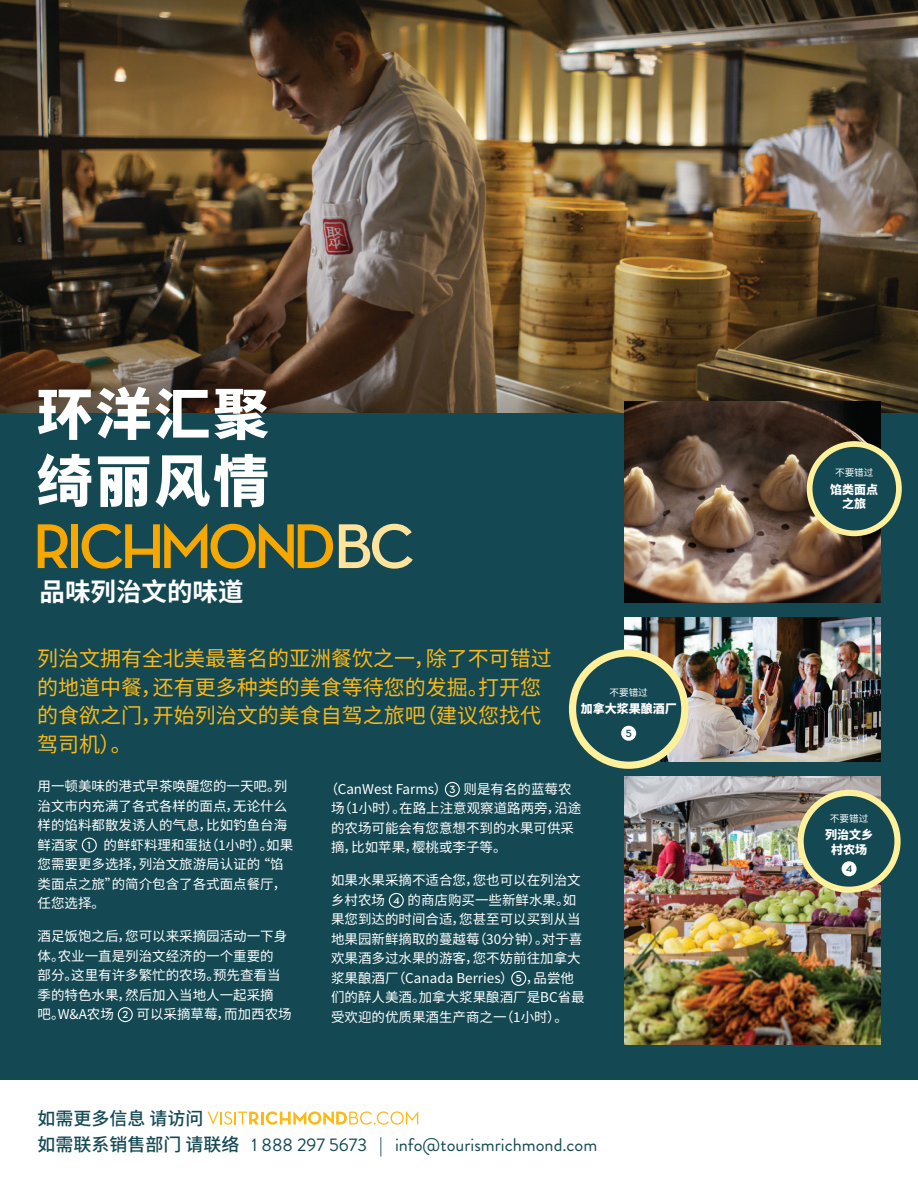
<style>
.page{position:relative;width:918px;height:1188px;background:#fff}
.page>*{position:absolute;margin:0;border:0;box-sizing:border-box;transform-origin:0 0}
.Body_Copy{font:700 25.5px "Source Han Sans CN";color:#fff}
.Body_Copy-2{font:21px/28.5px "Source Han Sans CN";color:#fcb814}
.t1{font:18.3px "Brandon Grotesque";color:#144954}
.t2{font:500 18px "Source Han Sans CN";color:#144954}
.Body_Copy-3{font:13.5px/19.5px "Source Han Sans CN";color:#fff}
.Body_Copy-4{font:800 12px/14.4px "Source Han Sans CN";color:#fff;text-align:center}
.location_number_circ{font:700 10.5px "Neutra Disp";color:#fff}
.Subhead_1{font:700 10.5px "Neutra Disp";color:#144954}
.Body_Copy-5{font:9.6px "Source Han Sans CN";color:#fff}
.s1{font-family:"Source Han Sans CN";font-weight:500;font-size:18px}
</style>
<div class="page">
<img style="left:0;top:0;width:918px;height:413px">
<div style="left:0;top:413px;width:918px;height:667px;background:#144954"></div>
<img style="left:625px;top:617px;width:255px;height:144px">
<div style="left:82px;top:838px;width:15px;height:15px;border:1px solid #fff;border-radius:50%"></div>
<div style="left:118px;top:1007px;width:15px;height:15px;border:1px solid #fff;border-radius:50%"></div>
<div style="left:445px;top:782px;width:15px;height:15px;border:1px solid #fff;border-radius:50%"></div>
<div style="left:389px;top:893px;width:15px;height:15px;border:1px solid #fff;border-radius:50%"></div>
<div style="left:511px;top:971px;width:15px;height:15px;border:1px solid #fff;border-radius:50%"></div>
<img style="left:625px;top:402px;width:255px;height:200px">
<img style="left:625px;top:776px;width:255px;height:269px">
<div style="left:801px;top:793px;width:97px;height:97px;background:#144954;border-radius:50%"></div>
<div style="left:798px;top:790px;width:103px;height:103px;border:6px solid #fff09c;border-radius:50%"></div>
<div style="left:842px;top:861px;width:15px;height:15px;background:#fff;border-radius:50%"></div>
<div style="left:810px;top:444px;width:89px;height:89px;background:#144954;border-radius:50%"></div>
<div style="left:807px;top:441px;width:95px;height:95px;border:6px solid #fff09c;border-radius:50%"></div>
<div style="left:573px;top:653px;width:112px;height:112px;background:#144954;border-radius:50%"></div>
<div style="left:569px;top:649px;width:119px;height:120px;border:7px solid #fff09c;border-radius:50%"></div>
<div style="left:621px;top:726px;width:15px;height:15px;background:#fff;border-radius:50%"></div>
<svg style="left:208px;top:1111px;width:210px;height:14px"></svg>
<svg style="left:38px;top:524px;width:30px;height:44px"></svg>
<div style="left:71px;top:524px;width:7px;height:44px;background:#f6a800"></div>
<svg style="left:82px;top:523px;width:251px;height:46px"></svg>
<svg style="left:339px;top:524px;width:74px;height:45px"></svg>
<svg style="left:38px;top:453px;width:229px;height:54px"></svg>
<svg style="left:38px;top:387px;width:230px;height:53px"></svg>
<p class="Body_Copy" style="left:40px;top:578px;width:205px">品味列治文的味道</p>
<p class="Body_Copy-2" style="left:37px;top:645px;width:516px">列治文拥有全北美最著名的亚洲餐饮之一，除了不可错过的地道中餐，还有更多种类的美食等待您的发掘。打开您的食欲之门，开始列治文的美食自驾之旅吧（建议您找代驾司机）。</p>
<p class="Body_Copy-5" style="left:609px;top:687px;width:40px">不要错过</p>
<p class="Body_Copy-4" style="left:581px;top:702px;width:97px">加拿大浆果酿酒厂</p>
<p class="Subhead_1" style="left:626px;top:727px;width:7px">5</p>
<p class="Body_Copy-3" style="left:38px;top:777px;width:251px;text-align:justify">用一顿美味的港式早茶唤醒您的一天吧。列治文市内充满了各式各样的面点，无论什么样的馅料都散发诱人的气息，比如钓鱼台海鲜酒家</p>
<p class="Body_Copy-3" style="left:38px;top:835px;width:257px;text-indent:66px">的鲜虾料理和蛋挞（1小时）。如果您需要更多选择，列治文旅游局认证的 “馅类面点之旅”的简介包含了各式面点餐厅，任您选择。</p>
<p class="Body_Copy-3" style="left:38px;top:927px;width:251px">酒足饭饱之后，您可以来采摘园活动一下身体。农业一直是列治文经济的一个重要的部分。这里有许多繁忙的农场。预先查看当季的特色水果，然后加入当地人一起采摘吧。W&amp;A农场</p>
<p class="location_number_circ" style="left:88px;top:839px;width:5px">1</p>
<p class="location_number_circ" style="left:122px;top:1009px;width:7px">2</p>
<p class="Body_Copy-3" style="left:137px;top:1005px;width:157px">可以采摘草莓，而加西农场</p>
<p class="Body_Copy-3" style="left:325px;top:779px;width:124px">（CanWest Farms）</p>
<p class="location_number_circ" style="left:449px;top:784px;width:7px">3</p>
<p class="Body_Copy-3" style="left:331px;top:779px;width:252px;text-indent:133px">则是有名的蓝莓农场（1小时）。在路上注意观察道路两旁，沿途的农场可能会有您意想不到的水果可供采摘，比如苹果，樱桃或李子等。</p>
<p class="Body_Copy-3" style="left:331px;top:871px;width:251px">如果水果采摘不适合您，您也可以在列治文乡村农场</p>
<p class="Body_Copy-3" style="left:331px;top:890px;width:253px;text-indent:77px">的商店购买一些新鲜水果。如果您到达的时间合适，您甚至可以买到从当地果园新鲜摘取的蔓越莓（30分钟）。对于喜欢果酒多过水果的游客，您不妨前往加拿大浆果酿酒厂（Canada Berries）</p>
<p class="location_number_circ" style="left:393px;top:895px;width:8px">4</p>
<p class="Body_Copy-3" style="left:331px;top:968px;width:255px;text-indent:195px">，品尝他们的醉人美酒。加拿大浆果酿酒厂是BC省最受欢迎的优质果酒生产商之一（1小时）。</p>
<p class="location_number_circ" style="left:516px;top:973px;width:7px">5</p>
<p class="t2" style="left:38px;top:1108px;width:168px">如需更多信息 请访问</p>
<p class="t1" style="left:38px;top:1132px;width:561px"><span class="s1">如需联系销售部门 请联络</span> 1 888 297 5673 | info@tourismrichmond.com</p>
<p class="Body_Copy-5" style="left:835px;top:467px;width:40px">不要错过</p>
<p class="Body_Copy-4" style="left:830px;top:482px;width:49px">馅类面点之旅</p>
<p class="Body_Copy-5" style="left:830px;top:813px;width:40px">不要错过</p>
<p class="Body_Copy-4" style="left:825px;top:828px;width:49px">列治文乡村农场</p>
<p class="Subhead_1" style="left:846px;top:863px;width:8px">4</p>
</div>
